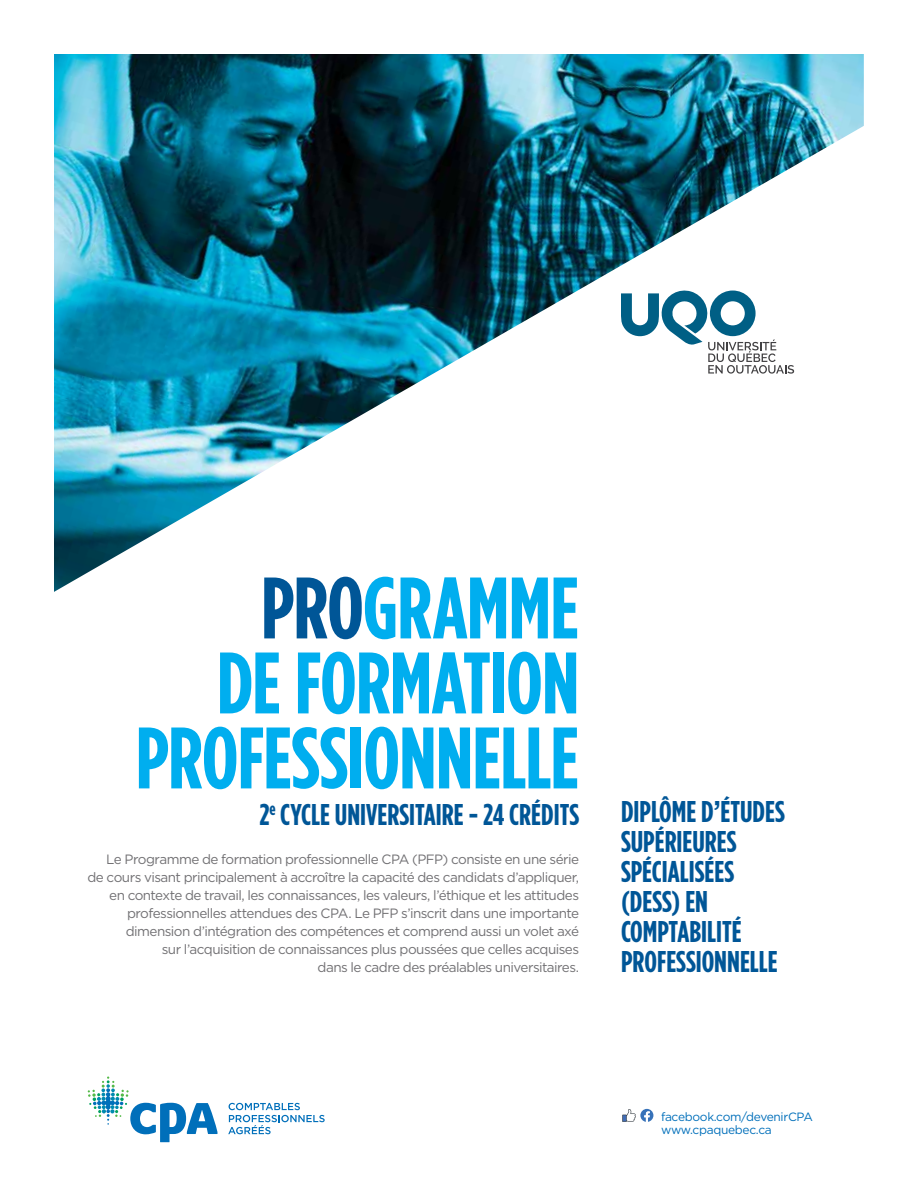
<style>
.page{position:relative;width:918px;height:1188px;background:#fff}
.page>*{position:absolute;margin:0;border:0;box-sizing:border-box;transform-origin:0 0}
.t1{font:700 87px/75px "Gotham Condensed";letter-spacing:-.01em;color:#00aeef;text-align:right}
.t2{font:700 30px/30px "Gotham Condensed";color:#005697}
.t3{font:13.5px/18px "Gotham";letter-spacing:-.04em;color:#717073;text-align:right}
.t4{font:12px/13.5px "Gotham";letter-spacing:-.025em;color:#006fba}
.s1{color:#005697}
</style>
<div class="page">
<img style="left:54px;top:54px;width:810px;height:538px">
<svg style="left:88px;top:1077px;width:129px;height:65px"></svg>
<svg style="left:228px;top:1103px;width:97px;height:31px"></svg>
<svg style="left:622px;top:1109px;width:31px;height:13px"></svg>
<svg style="left:621px;top:291px;width:173px;height:83px"></svg>
<h1 class="t1" style="left:136px;top:570px;width:445px"><span class="s1">PRO</span>GRAMME<br>DE FORMATION<br>PROFESSIONNELLE</h1>
<h2 class="t2" style="left:259px;top:800px;width:321px">2<sup>e</sup> CYCLE UNIVERSITAIRE - 24 CRÉDITS</h2>
<p class="t3" style="left:87px;top:850px;width:493px">Le Programme de formation professionnelle CPA (PFP) consiste en une série de cours visant principalement à accroître la capacité des candidats d’appliquer, en contexte de travail, les connaissances, les valeurs, l’éthique et les attitudes professionnelles attendues des CPA. Le PFP s’inscrit dans une importante dimension d’intégration des compétences et comprend aussi un volet axé<br>sur l’acquisition de connaissances plus poussées que celles acquises<br>dans le cadre des préalables universitaires.</p>
<h2 class="t2" style="left:621px;top:796px;width:165px">DIPLÔME D’ÉTUDES<br>SUPÉRIEURES<br>SPÉCIALISÉES (DESS) EN<br>COMPTABILITÉ<br>PROFESSIONNELLE</h2>
<p class="t4" style="left:661px;top:1109px;width:153px">facebook.com/devenirCPA www.cpaquebec.ca</p>
</div>
